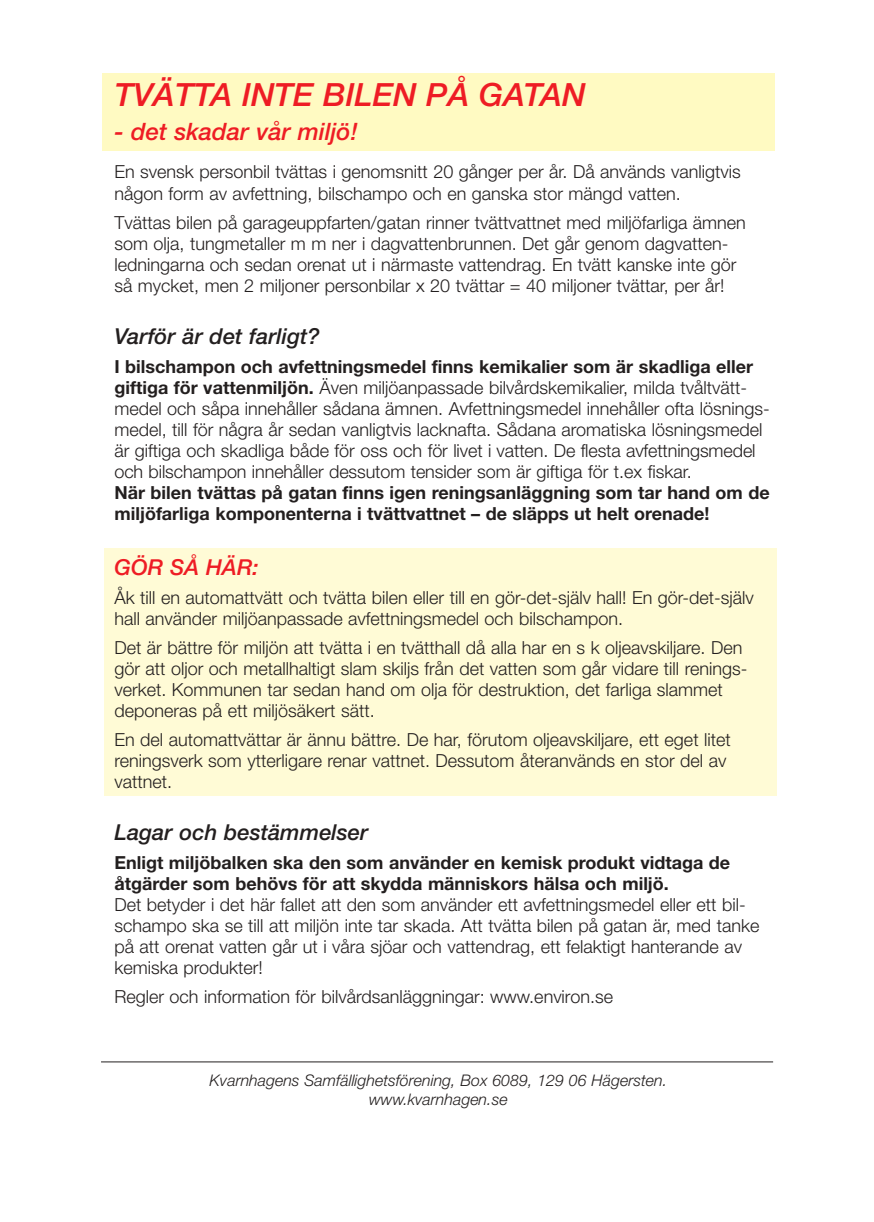
<style>
.page{position:relative;width:874px;height:1222px;background:#fff}
.page>*{position:absolute;margin:0;border:0;box-sizing:border-box;transform-origin:0 0}
.t1{font:italic 500 32px "Helvetica Neue";color:#ee1c24}
.t2{font:italic 500 24px "Helvetica Neue";color:#ee1c24}
.t3{font:italic 500 22px "Helvetica Neue";color:#231f1f}
.t4{font:italic 500 22px "Helvetica Neue";color:#ee1c24}
.t5{font:300 18px/21px "Helvetica Neue";color:#231f1f}
.t6{font:700 18px/21px "Helvetica Neue";color:#231f1f}
.t7{font:italic 300 16px/19.2px "Helvetica Neue";color:#231f1f;text-align:center}
.s1{font-weight:700}
</style>
<div class="page">
<div style="left:103px;top:73px;width:672px;height:78px;background:#fffac2"></div>
<div style="left:105px;top:548px;width:672px;height:248px;background:#fffbd6"></div>
<hr style="left:101px;top:1061px;width:672px;height:1px;background:#231f1f">
<h1 class="t1" style="left:114px;top:83px;width:472px">TVÄTTA INTE BILEN PÅ GATAN</h1>
<h2 class="t2" style="left:114px;top:123px;width:245px">- det skadar vår miljö!</h2>
<p class="t5" style="left:114px;top:163px;width:628px;line-height:22px">En svensk personbil tvättas i genomsnitt 20 gånger per år. Då används vanligtvis någon form av avfettning, bilschampo och en ganska stor mängd vatten.</p>
<p class="t5" style="left:114px;top:214px;width:633px">Tvättas bilen på garageuppfarten/gatan rinner tvättvattnet med miljöfarliga ämnen som olja, tungmetaller m m ner i dagvattenbrunnen. Det går genom dagvatten&shy;ledningarna och sedan orenat ut i närmaste vattendrag. En tvätt kanske inte gör så mycket, men 2 miljoner personbilar x 20 tvättar = 40 miljoner tvättar, per år!</p>
<p class="t3" style="left:114px;top:329px;width:207px">Varför är det farligt?</p>
<p class="t5" style="left:114px;top:358px;width:657px"><span class="s1">I bilschampon och avfettningsmedel finns kemikalier som är skadliga eller giftiga för vattenmiljön.</span> Även miljöanpassade bilvårdskemikalier, milda tvåltvätt&shy;medel och såpa innehåller sådana ämnen. Avfettningsmedel innehåller ofta lösnings&shy;medel, till för några år sedan vanligtvis lacknafta. Sådana aromatiska lösningsmedel är giftiga och skadliga både för oss och för livet i vatten. De flesta avfettningsmedel och bilschampon innehåller dessutom tensider som är giftiga för t.ex fiskar.</p>
<p class="t6" style="left:114px;top:484px;width:657px">När bilen tvättas på gatan finns igen reningsanläggning som tar hand om de miljöfarliga komponenterna i tvättvattnet – de släpps ut helt orenade!</p>
<p class="t4" style="left:114px;top:559px;width:146px">GÖR SÅ HÄR:</p>
<p class="t5" style="left:114px;top:588px;width:641px">Åk till en automattvätt och tvätta bilen eller till en gör-det-själv hall! En gör-det-själv hall använder miljöanpassade avfettningsmedel och bilschampon.</p>
<p class="t5" style="left:114px;top:638px;width:634px">Det är bättre för miljön att tvätta i en tvätthall då alla har en s k oljeavskiljare. Den gör att oljor och metallhaltigt slam skiljs från det vatten som går vidare till renings&shy;verket. Kommunen tar sedan hand om olja för destruktion, det farliga slammet deponeras på ett miljösäkert sätt.</p>
<p class="t5" style="left:114px;top:730px;width:618px">En del automattvättar är ännu bättre. De har, förutom oljeavskiljare, ett eget litet reningsverk som ytterligare renar vattnet. Dessutom återanvänds en stor del av vattnet.</p>
<p class="t3" style="left:114px;top:824px;width:255px">Lagar och bestämmelser</p>
<p class="t6" style="left:114px;top:853px;width:617px">Enligt miljöbalken ska den som använder en kemisk produkt vidtaga de åtgärder som behövs för att skydda människors hälsa och miljö.</p>
<p class="t5" style="left:114px;top:895px;width:646px">Det betyder i det här fallet att den som använder ett avfettningsmedel eller ett bil&shy;schampo ska se till att miljön inte tar skada. Att tvätta bilen på gatan är, med tanke på att orenat vatten går ut i våra sjöar och vattendrag, ett felaktigt hanterande av kemiska produkter!</p>
<p class="t5" style="left:114px;top:987px;width:500px">Regler och information för bilvårdsanläggningar: www.environ.se</p>
<p class="t7" style="left:210px;top:1072px;width:459px">Kvarnhagens Samfällighetsförening, Box 6089, 129 06 Hägersten. www.kvarnhagen.se</p>
</div>
